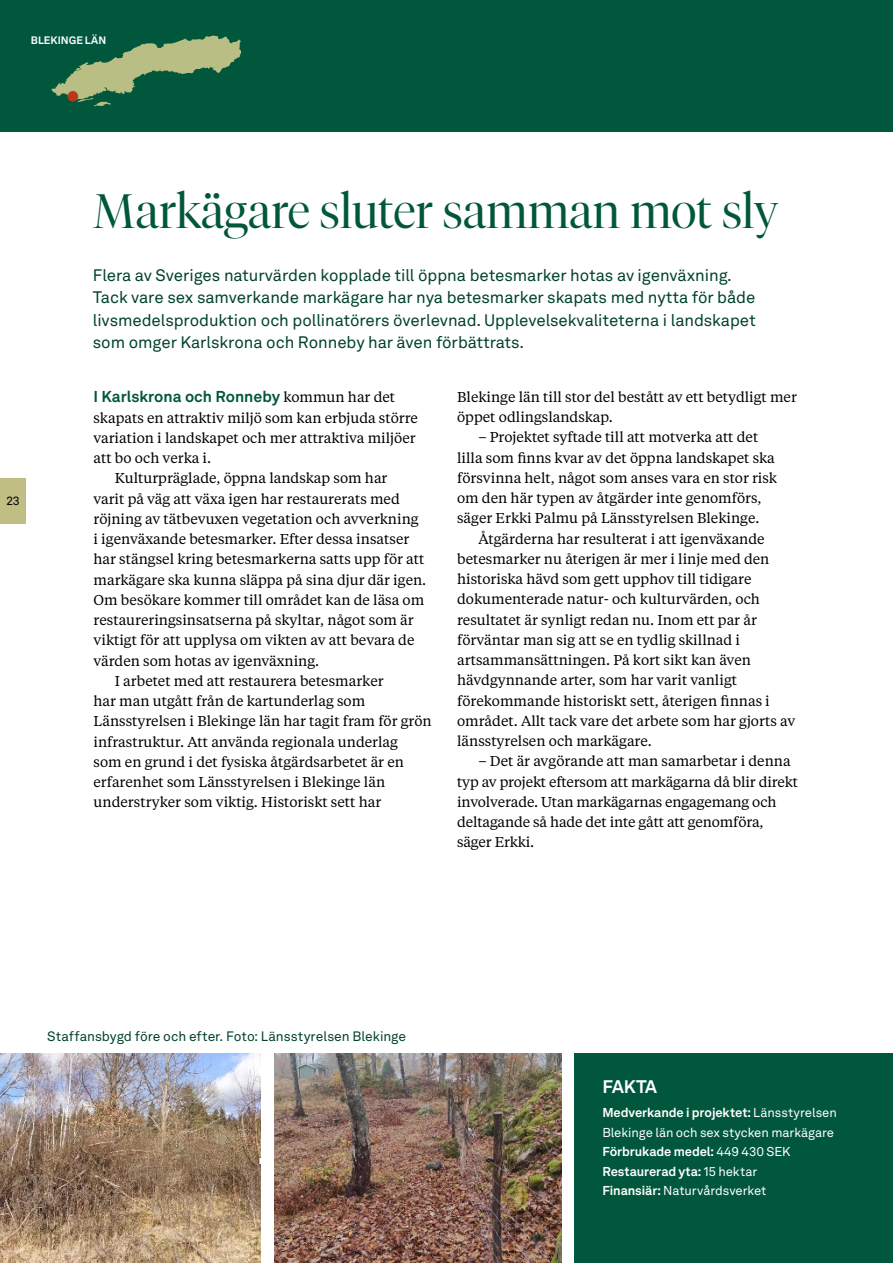
<style>
.page{position:relative;width:893px;height:1263px;background:#fff}
.page>*{position:absolute;margin:0;border:0;box-sizing:border-box;transform-origin:0 0}
.Rubrik_1{font:300 48px "Tiempos Fine";letter-spacing:-.005em;color:#00573c}
.t1{font:700 18px "Akkurat LL";letter-spacing:-.035em;color:#fff}
.Ingress{font:16.5px/22.5px "Akkurat LL";letter-spacing:-.005em;color:#004130}
.Styckeformat_1{font:700 15.6px "Akkurat LL";color:#00573c}
.Brödtext_med_indrag{font:14.25px/20.2px "Tiempos Text";color:#000}
.Styckeformat_1-2{font:14.25px/20.2px "Tiempos Text";color:#000}
.Bildtext{font:13.5px "Akkurat LL";letter-spacing:-.005em;color:#004130}
.Faktaruta_Brödtext{font:12.75px/19.5px "Akkurat LL";letter-spacing:-.005em;color:#fff}
.Faktaruta_Brödtext-2{font:700 12.75px "Akkurat LL";letter-spacing:-.005em;color:#fff}
.t2{font:12px "Akkurat LL";color:#000}
.Faktabröd_-_längre_text{font:700 10.65px "Akkurat LL";color:#fff}
.s1{font-family:"Tiempos Text";font-weight:400;font-size:14.25px;color:#000}
.s2{font-weight:700}
.s3{font-weight:400}
</style>
<div class="page">
<div style="left:1px;top:478px;width:25px;height:45px;background:#c0be82"></div>
<div style="left:0;top:0;width:893px;height:132px;background:#00573c"></div>
<div style="left:574px;top:1053px;width:319px;height:210px;background:#00573c"></div>
<svg style="left:51px;top:36px;width:190px;height:70px"></svg>
<div style="left:68px;top:91px;width:10px;height:11px;background:#bd381b;border-radius:50%"></div>
<img style="left:0;top:1054px;width:260px;height:209px">
<img style="left:275px;top:1054px;width:286px;height:208px">
<p class="Faktabröd_-_längre_text" style="left:31px;top:32px;width:77px">BLEKINGE LÄN</p>
<p class="t2" style="left:6px;top:491px;width:15px">23</p>
<h1 class="Rubrik_1" style="left:93px;top:183px;width:687px">Markägare sluter samman mot sly</h1>
<p class="Ingress" style="left:93px;top:263px;width:664px">Flera av Sveriges naturvärden kopplade till öppna betesmarker hotas av igenväxning.<br>Tack vare sex samverkande markägare har nya betesmarker skapats med nytta för både livsmedelsproduktion och pollinatörers överlevnad. Upplevelsekvaliteterna i landskapet som omger Karlskrona och Ronneby har även förbättrats.</p>
<p class="Styckeformat_1" style="left:94px;top:385px;width:303px">I Karlskrona och Ronneby <span class="s1">kommun har det</span></p>
<p class="Styckeformat_1-2" style="left:94px;top:407px;width:326px">skapats en attraktiv miljö som kan erbjuda större variation i landskapet och mer attraktiva miljöer att bo och verka i.</p>
<p class="Brödtext_med_indrag" style="left:94px;top:467px;width:334px;text-indent:21px">Kulturpräglade, öppna landskap som har<br>varit på väg att växa igen har restaurerats med röjning av tätbevuxen vegetation och avverkning i igenväxande betesmarker. Efter dessa insatser har stängsel kring betesmarkerna satts upp för att markägare ska kunna släppa på sina djur där igen.<br>Om besökare kommer till området kan de läsa om restaureringsinsatserna på skyltar, något som är viktigt för att upplysa om vikten av att bevara de värden som hotas av igenväxning.</p>
<p class="Brödtext_med_indrag" style="left:94px;top:670px;width:340px;text-indent:21px">I arbetet med att restaurera betesmarker<br>har man utgått från de kartunderlag som Länsstyrelsen i Blekinge län har tagit fram för grön infrastruktur. Att använda regionala underlag<br>som en grund i det fysiska åtgärdsarbetet är en erfarenhet som Länsstyrelsen i Blekinge län understryker som viktig. Historiskt sett har</p>
<p class="Brödtext_med_indrag" style="left:457px;top:386px;width:341px">Blekinge län till stor del bestått av ett betydligt mer öppet odlingslandskap.</p>
<p class="Brödtext_med_indrag" style="left:457px;top:426px;width:321px;text-indent:21px">– Projektet syftade till att motverka att det lilla som finns kvar av det öppna landskapet ska försvinna helt, något som anses vara en stor risk om den här typen av åtgärder inte genomförs, säger Erkki Palmu på Länsstyrelsen Blekinge.</p>
<p class="Brödtext_med_indrag" style="left:457px;top:528px;width:340px;text-indent:21px">Åtgärderna har resulterat i att igenväxande betesmarker nu återigen är mer i linje med den historiska hävd som gett upphov till tidigare dokumenterade natur- och kulturvärden, och resultatet är synligt redan nu. Inom ett par år förväntar man sig att se en tydlig skillnad i artsammansättningen. På kort sikt kan även hävdgynnande arter, som har varit vanligt förekommande historiskt sett, återigen finnas i området. Allt tack vare det arbete som har gjorts av länsstyrelsen och markägare.</p>
<p class="Brödtext_med_indrag" style="left:457px;top:750px;width:342px;text-indent:21px">– Det är avgörande att man samarbetar i denna typ av projekt eftersom att markägarna då blir direkt involverade. Utan markägarnas engagemang och deltagande så hade det inte gått att genomföra, säger Erkki.</p>
<p class="Bildtext" style="left:47px;top:1026px;width:361px">Staffansbygd före och efter. Foto: Länsstyrelsen Blekinge</p>
<p class="t1" style="left:602px;top:1073px;width:56px">FAKTA</p>
<p class="Faktaruta_Brödtext" style="left:602px;top:1102px;width:236px"><span class="s2">Medverkande i projektet:</span> Länsstyrelsen<br>Blekinge län och sex stycken markägare</p>
<p class="Faktaruta_Brödtext-2" style="left:602px;top:1142px;width:189px">Förbrukade medel: <span class="s3">449 430 SEK</span></p>
<p class="Faktaruta_Brödtext-2" style="left:602px;top:1161px;width:157px">Restaurerad yta: <span class="s3">15 hektar</span></p>
<p class="Faktaruta_Brödtext" style="left:602px;top:1180px;width:166px"><span class="s2">Finansiär:</span> Naturvårdsverket</p>
</div>
